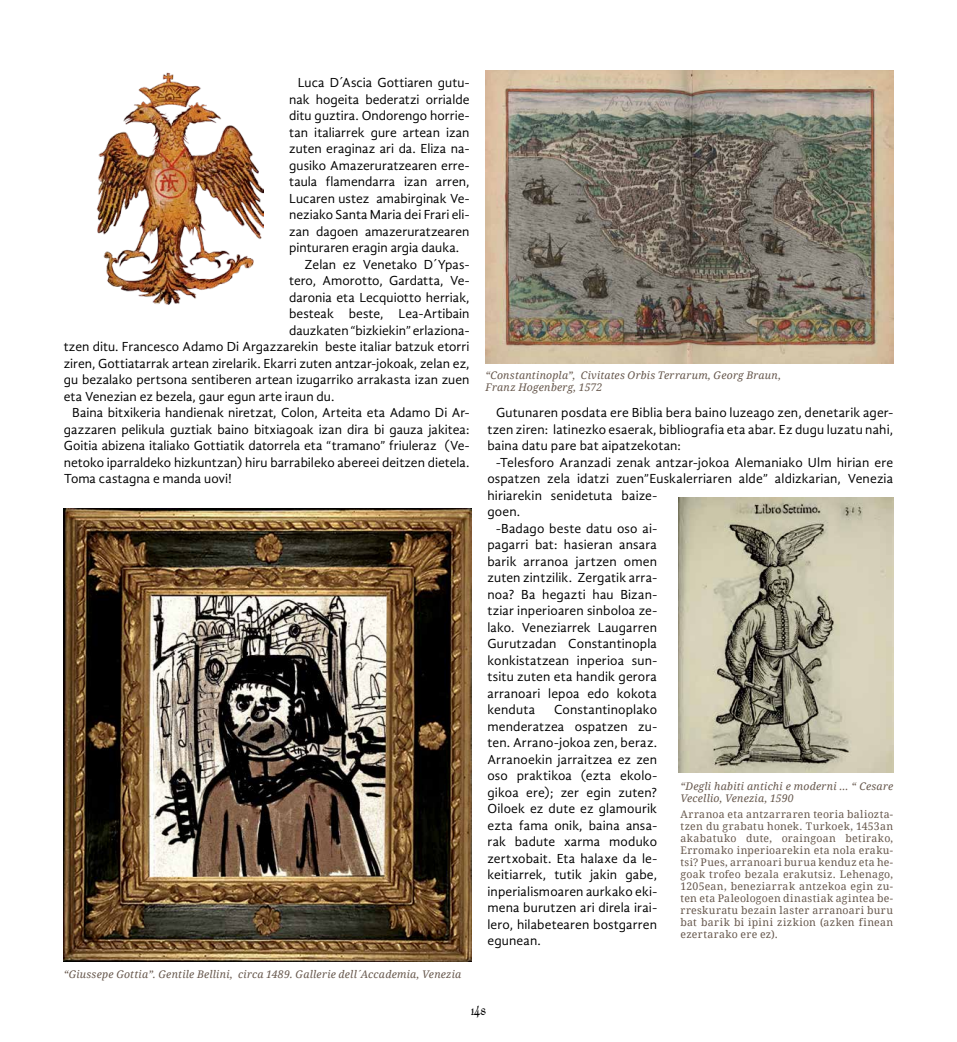
<style>
.page{position:relative;width:957px;height:1042px;background:#fff}
.page>*{position:absolute;margin:0;border:0;box-sizing:border-box;transform-origin:0 0}
.t1{font:15px "Kingthings Calligraphica Light";color:#000}
.t2{font:13.5px/16.5px "Gandhi Sans";color:#000;text-align:justify}
.t3{font:10.5px/12px "Droid Serif";letter-spacing:.03em;color:#67584d;text-align:justify}
.t4{font:italic 10.5px/12px "Droid Serif";letter-spacing:.02em;color:#67584d}
</style>
<div class="page">
<img style="left:64px;top:508px;width:407px;height:453px">
<img style="left:486px;top:70px;width:407px;height:294px">
<img style="left:678px;top:497px;width:215px;height:275px">
<img style="left:96px;top:72px;width:168px;height:232px">
<p class="t2" style="left:298px;top:74px;width:173px">Luca D´Ascia Gottiaren gutu-</p>
<p class="t2" style="left:289px;top:91px;width:182px">nak hogeita bederatzi orrialde</p>
<p class="t2" style="left:289px;top:107px;width:182px">ditu guztira. Ondorengo horrie-</p>
<p class="t2" style="left:289px;top:124px;width:182px">tan italiarrek gure artean izan</p>
<p class="t2" style="left:289px;top:140px;width:182px">zuten eraginaz ari da. Eliza na-</p>
<p class="t2" style="left:289px;top:157px;width:182px">gusiko Amazeruratzearen erre-</p>
<p class="t2" style="left:289px;top:173px;width:182px">taula flamendarra izan arren,</p>
<p class="t2" style="left:289px;top:190px;width:182px">Lucaren ustez amabirginak Ve-</p>
<p class="t2" style="left:289px;top:206px;width:182px">neziako Santa Maria dei Frari eli-</p>
<p class="t2" style="left:289px;top:223px;width:182px">zan dagoen amazeruratzearen</p>
<p class="t2" style="left:289px;top:239px;width:172px">pinturaren eragin argia dauka.</p>
<p class="t2" style="left:305px;top:256px;width:166px">Zelan ez Venetako D´Ypas-</p>
<p class="t2" style="left:289px;top:272px;width:182px">tero, Amorotto, Gardatta, Ve-</p>
<p class="t2" style="left:289px;top:289px;width:182px">daronia eta Lecquiotto herriak,</p>
<p class="t2" style="left:289px;top:305px;width:182px">besteak beste, Lea-Artibain</p>
<p class="t2" style="left:289px;top:322px;width:182px">dauzkaten “bizkiekin” erlaziona-</p>
<p class="t2" style="left:64px;top:338px;width:407px">tzen ditu. Francesco Adamo Di Argazzarekin beste italiar batzuk etorri</p>
<p class="t2" style="left:64px;top:355px;width:407px">ziren, Gottiatarrak artean zirelarik. Ekarri zuten antzar-jokoak, zelan ez,</p>
<p class="t2" style="left:64px;top:371px;width:407px">gu bezalako pertsona sentiberen artean izugarriko arrakasta izan zuen</p>
<p class="t2" style="left:64px;top:388px;width:272px">eta Venezian ez bezela, gaur egun arte iraun du.</p>
<p class="t2" style="left:72px;top:404px;width:399px">Baina bitxikeria handienak niretzat, Colon, Arteita eta Adamo Di Ar-</p>
<p class="t2" style="left:64px;top:421px;width:407px">gazzaren pelikula guztiak baino bitxiagoak izan dira bi gauza jakitea:</p>
<p class="t2" style="left:64px;top:437px;width:407px">Goitia abizena italiako Gottiatik datorrela eta “tramano” friuleraz (Ve-</p>
<p class="t2" style="left:64px;top:454px;width:407px">netoko iparraldeko hizkuntzan) hiru barrabileko abereei deitzen dietela.</p>
<p class="t2" style="left:64px;top:470px;width:170px">Toma castagna e manda uovi!</p>
<p class="t4" style="left:64px;top:968px;width:399px">“Giussepe Gottia”. Gentile Bellini, circa 1489. Gallerie dell´Accademia, Venezia</p>
<p class="t4" style="left:485px;top:370px;width:297px">“Constantinopla”, Civitates Orbis Terrarum, Georg Braun,<br>Franz Hogenberg, 1572</p>
<p class="t2" style="left:487px;top:404px;width:407px;text-indent:9px">Gutunaren posdata ere Biblia bera baino luzeago zen, denetarik ager&shy;tzen ziren: latinezko esaerak, bibliografia eta abar. Ez dugu luzatu nahi, baina datu pare bat aipatzekotan:</p>
<p class="t2" style="left:496px;top:454px;width:399px">-Telesforo Aranzadi zenak antzar-jokoa Alemaniako Ulm hirian ere</p>
<p class="t2" style="left:487px;top:470px;width:407px">ospatzen zela idatzi zuen”Euskalerriaren alde” aldizkarian, Venezia</p>
<p class="t2" style="left:487px;top:487px;width:171px">hiriarekin senidetuta baize-</p>
<p class="t2" style="left:487px;top:503px;width:34px">goen.</p>
<p class="t2" style="left:496px;top:520px;width:163px">-Badago beste datu oso ai-</p>
<p class="t2" style="left:487px;top:536px;width:171px">pagarri bat: hasieran ansara</p>
<p class="t2" style="left:487px;top:553px;width:171px">barik arranoa jartzen omen</p>
<p class="t2" style="left:487px;top:569px;width:171px">zuten zintzilik. Zergatik arra-</p>
<p class="t2" style="left:487px;top:586px;width:171px">noa? Ba hegazti hau Bizan-</p>
<p class="t2" style="left:487px;top:602px;width:171px">tziar inperioaren sinboloa ze-</p>
<p class="t2" style="left:487px;top:619px;width:171px">lako. Veneziarrek Laugarren</p>
<p class="t2" style="left:487px;top:635px;width:171px">Gurutzadan Constantinopla</p>
<p class="t2" style="left:487px;top:652px;width:171px">konkistatzean inperioa sun-</p>
<p class="t2" style="left:487px;top:668px;width:171px">tsitu zuten eta handik gerora</p>
<p class="t2" style="left:487px;top:685px;width:171px">arranoari lepoa edo kokota</p>
<p class="t2" style="left:487px;top:701px;width:49px">kenduta</p>
<p class="t2" style="left:487px;top:701px;width:171px;text-indent:67px">Constantinoplako menderatzea ospatzen zu&shy;ten. Arrano-jokoa zen, beraz.<br>Arranoekin jarraitzea ez zen oso praktikoa (ezta ekolo&shy;gikoa ere); zer egin zuten?<br>Oiloek ez dute ez glamourik ezta fama onik, baina ansa&shy;rak badute xarma moduko zertxobait. Eta halaxe da le&shy;keitiarrek, tutik jakin gabe, inperialismoaren aurkako eki&shy;mena burutzen ari direla irai&shy;lero, hilabetearen bostgarren egunean.</p>
<p class="t4" style="left:680px;top:780px;width:214px">“Degli habiti antichi e moderni ... “ Cesare<br>Vecellio, Venezia, 1590</p>
<p class="t3" style="left:680px;top:808px;width:214px">Arranoa eta antzarraren teoria baliozta&shy;tzen du grabatu honek. Turkoek, 1453an akabatuko dute, oraingoan betirako, Erromako inperioarekin eta nola eraku&shy;tsi? Pues, arranoari burua kenduz eta he&shy;goak trofeo bezala erakutsiz. Lehenago, 1205ean, beneziarrak antzekoa egin zu&shy;ten eta Paleologoen dinastiak agintea be&shy;rreskuratu bezain laster arranoari buru bat barik bi ipini zizkion (azken finean ezertarako ere ez).</p>
<p class="t1" style="left:471px;top:1002px;width:16px">148</p>
</div>
